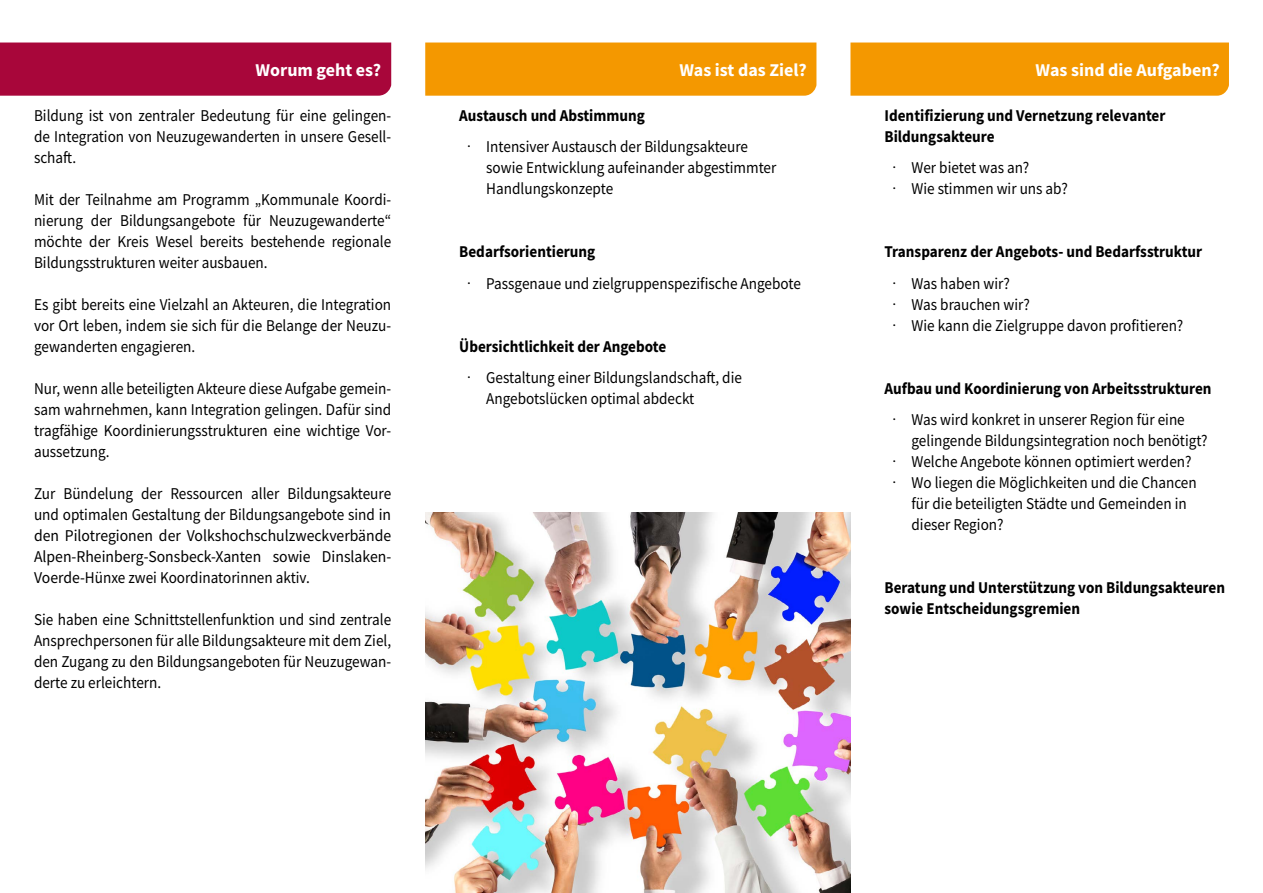
<style>
.page{position:relative;width:1263px;height:893px;background:#fff}
.page>*{position:absolute;margin:0;border:0;box-sizing:border-box;transform-origin:0 0}
.t1{font:700 18px "Source Sans Pro";color:#fff}
.t2{font:16.5px/21px "Source Sans Pro";color:#000;text-align:justify;scale:.92 1}
.t3{font:700 16.5px "Source Sans Pro";color:#000;scale:.92 1}
.s1{font-family:"Futura BT"}
</style>
<div class="page">
<div style="left:425px;top:43px;width:391px;height:53px;background:#f49800"></div>
<div style="left:850px;top:43px;width:379px;height:53px;background:#f49800"></div>
<div style="left:0;top:43px;width:391px;height:53px;background:#a8063a"></div>
<img style="left:425px;top:512px;width:425px;height:381px">
<p class="t1" style="left:256px;top:58px;width:127px">Worum geht es?</p>
<p class="t1" style="left:679px;top:58px;width:129px">Was ist das Ziel?</p>
<p class="t1" style="left:1036px;top:58px;width:186px">Was sind die Aufgaben?</p>
<p class="t2" style="left:34px;top:105px;width:390px">Bildung ist von zentraler Bedeutung für eine gelingen&shy;de Integration von Neuzugewanderten in unsere Gesell&shy;schaft.</p>
<p class="t2" style="left:34px;top:189px;width:390px">Mit der Teilnahme am Programm „Kommunale Koordi&shy;nierung der Bildungsangebote für Neuzugewanderte“ möchte der Kreis Wesel bereits bestehende regionale Bildungsstrukturen weiter ausbauen.</p>
<p class="t2" style="left:34px;top:294px;width:390px">Es gibt bereits eine Vielzahl an Akteuren, die Integration vor Ort leben, indem sie sich für die Belange der Neuzu&shy;gewanderten engagieren.</p>
<p class="t2" style="left:34px;top:378px;width:390px">Nur, wenn alle beteiligten Akteure diese Aufgabe gemein&shy;sam wahrnehmen, kann Integration gelingen. Dafür sind tragfähige Koordinierungsstrukturen eine wichtige Vor&shy;aussetzung.</p>
<p class="t2" style="left:34px;top:483px;width:390px">Zur Bündelung der Ressourcen aller Bildungsakteure und optimalen Gestaltung der Bildungsangebote sind in den Pilotregionen der Volkshochschulzweckverbände Alpen-Rheinberg-Sonsbeck-Xanten sowie Dinslaken-Voerde-Hünxe zwei Koordinatorinnen aktiv.</p>
<p class="t2" style="left:34px;top:609px;width:390px">Sie haben eine Schnittstellenfunktion und sind zentrale Ansprechpersonen für alle Bildungsakteure mit dem Ziel, den Zugang zu den Bildungsangeboten für Neuzugewan&shy;derte zu erleichtern.</p>
<p class="t3" style="left:459px;top:104px;width:203px">Austausch und Abstimmung</p>
<p class="t2" style="left:467px;top:136px;width:307px"><span class="s1">·</span> Intensiver Austausch der Bildungsakteure</p>
<p class="t2" style="left:486px;top:157px;width:317px">sowie Entwicklung aufeinander abgestimmter</p>
<p class="t2" style="left:486px;top:178px;width:139px">Handlungskonzepte</p>
<p class="t3" style="left:884px;top:104px;width:307px">Identifizierung und Vernetzung relevanter</p>
<p class="t3" style="left:884px;top:125px;width:121px">Bildungsakteure</p>
<p class="t2" style="left:892px;top:157px;width:151px"><span class="s1">·</span> Wer bietet was an?</p>
<p class="t2" style="left:892px;top:178px;width:193px"><span class="s1">·</span> Wie stimmen wir uns ab?</p>
<p class="t3" style="left:459px;top:241px;width:149px">Bedarfsorientierung</p>
<p class="t2" style="left:467px;top:273px;width:365px"><span class="s1">·</span> Passgenaue und zielgruppenspezifische Angebote</p>
<p class="t3" style="left:884px;top:241px;width:347px">Transparenz der Angebots- und Bedarfsstruktur</p>
<p class="t2" style="left:892px;top:273px;width:130px"><span class="s1">·</span> Was haben wir?</p>
<p class="t2" style="left:892px;top:294px;width:151px"><span class="s1">·</span> Was brauchen wir?</p>
<p class="t2" style="left:892px;top:315px;width:318px"><span class="s1">·</span> Wie kann die Zielgruppe davon profitieren?</p>
<p class="t3" style="left:459px;top:335px;width:226px">Übersichtlichkeit der Angebote</p>
<p class="t2" style="left:467px;top:367px;width:301px"><span class="s1">·</span> Gestaltung einer Bildungslandschaft, die</p>
<p class="t2" style="left:486px;top:388px;width:228px">Angebotslücken optimal abdeckt</p>
<p class="t3" style="left:884px;top:377px;width:357px">Aufbau und Koordinierung von Arbeitsstrukturen</p>
<p class="t2" style="left:892px;top:409px;width:320px"><span class="s1">·</span> Was wird konkret in unserer Region für eine</p>
<p class="t2" style="left:911px;top:430px;width:323px">gelingende Bildungsintegration noch benötigt?</p>
<p class="t2" style="left:892px;top:451px;width:327px"><span class="s1">·</span> Welche Angebote können optimiert werden?</p>
<p class="t2" style="left:892px;top:472px;width:333px"><span class="s1">·</span> Wo liegen die Möglichkeiten und die Chancen</p>
<p class="t2" style="left:911px;top:493px;width:301px">für die beteiligten Städte und Gemeinden in</p>
<p class="t2" style="left:911px;top:514px;width:102px">dieser Region?</p>
<p class="t3" style="left:884px;top:577px;width:372px">Beratung und Unterstützung von Bildungsakteuren</p>
<p class="t3" style="left:884px;top:598px;width:214px">sowie Entscheidungsgremien</p>
</div>
